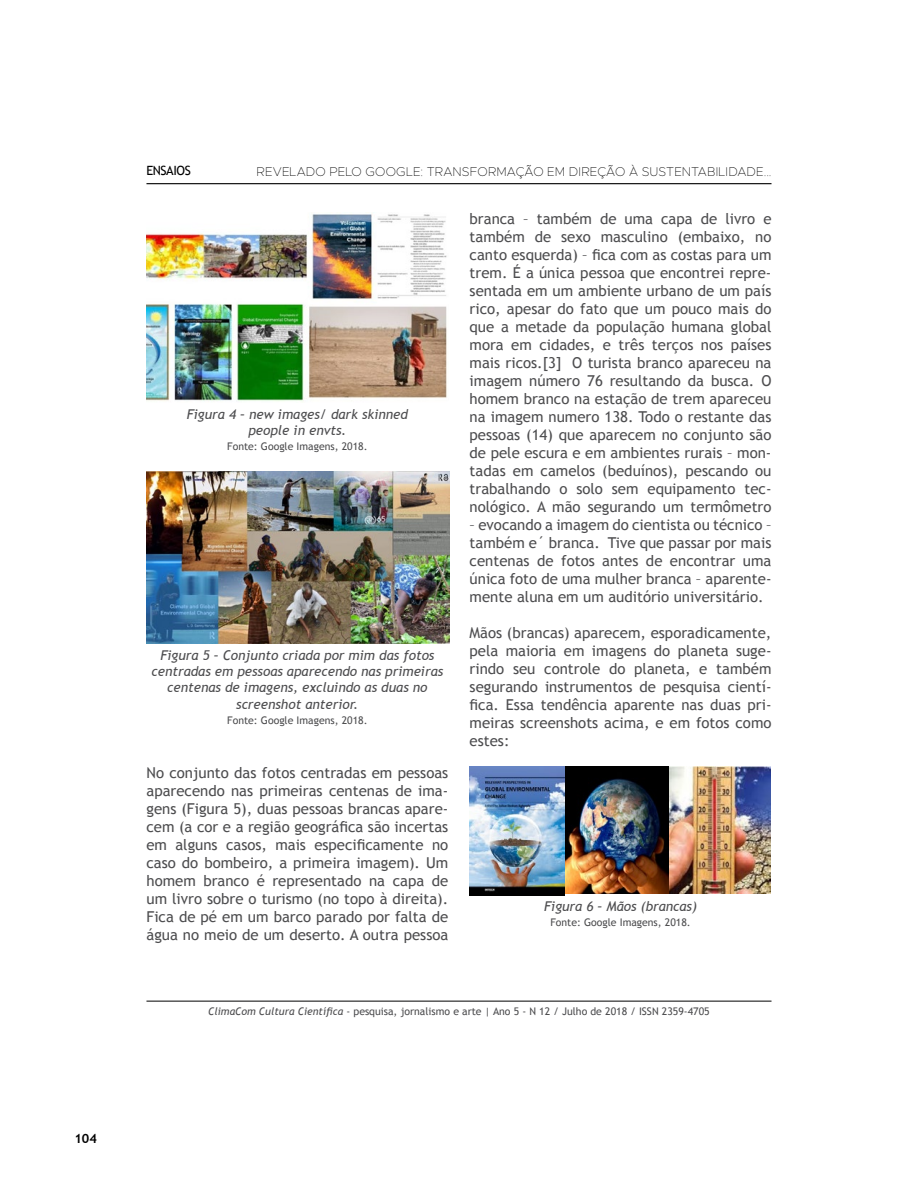
<style>
.page{position:relative;width:918px;height:1188px;background:#fff}
.page>*{position:absolute;margin:0;border:0;box-sizing:border-box;transform-origin:0 0}
.t1{font:15px/18px "Trebuchet MS";color:#4d4d4f;text-align:justify}
.t2{font:italic 13.5px/16.2px "Trebuchet MS";color:#4d4d4f;text-align:center}
.t3{font:100 12.75px "Metropolis";letter-spacing:.01em;color:#000}
.t4{font:12.75px "Trebuchet MS";letter-spacing:-.03em;color:#000}
.t5{font:700 12.75px "Trebuchet MS";color:#000}
.t6{font:10.5px "Trebuchet MS";color:#4d4d4f}
.s1{font-style:italic}
</style>
<div class="page">
<hr style="left:146px;top:183px;width:626px;height:1px;background:#000">
<hr style="left:146px;top:1001px;width:626px;height:1px;background:#000">
<img style="left:146px;top:214px;width:301px;height:187px">
<img style="left:146px;top:471px;width:304px;height:173px">
<img style="left:669px;top:767px;width:101px;height:127px">
<img style="left:470px;top:767px;width:199px;height:128px">
<p class="t5" style="left:74px;top:1130px;width:24px">104</p>
<p class="t4" style="left:146px;top:163px;width:46px">ENSAIOS</p>
<p class="t3" style="left:257px;top:164px;width:517px">REVELADO PELO GOOGLE: TRANSFORMAÇÃO EM DIREÇÃO À SUSTENTABILIDADE...</p>
<p class="t2" style="left:187px;top:406px;width:223px">Figura 4 – new images/ dark skinned people in envts.</p>
<p class="t6" style="left:227px;top:440px;width:142px">Fonte: Google Imagens, 2018.</p>
<p class="t2" style="left:152px;top:647px;width:293px">Figura 5 – Conjunto criada por mim das fotos centradas em pessoas aparecendo nas primeiras centenas de imagens, excluindo as duas no screenshot anterior.</p>
<p class="t6" style="left:227px;top:714px;width:142px">Fonte: Google Imagens, 2018.</p>
<p class="t1" style="left:146px;top:763px;width:303px">No conjunto das fotos centradas em pessoas aparecendo nas primeiras centenas de ima&shy;gens (Figura 5), duas pessoas brancas apare&shy;cem (a cor e a região geográfica são incertas em alguns casos, mais especificamente no caso do bombeiro, a primeira imagem). Um homem branco é representado na capa de um livro sobre o turismo (no topo à direita).<br>Fica de pé em um barco parado por falta de água no meio de um deserto. A outra pessoa</p>
<p class="t1" style="left:470px;top:210px;width:303px">branca – também de uma capa de livro e também de sexo masculino (embaixo, no canto esquerda) – fica com as costas para um trem. É a única pessoa que encontrei repre&shy;sentada em um ambiente urbano de um país rico, apesar do fato que um pouco mais do que a metade da população humana global mora em cidades, e três terços nos países mais ricos.[3] O turista branco apareceu na imagem número 76 resultando da busca. O homem branco na estação de trem apareceu na imagem numero 138. Todo o restante das pessoas (14) que aparecem no conjunto são de pele escura e em ambientes rurais – mon&shy;tadas em camelos (beduínos), pescando ou trabalhando o solo sem equipamento tec&shy;nológico. A mão segurando um termômetro</p>
<p class="t1" style="left:470px;top:516px;width:303px">– evocando a imagem do cientista ou técnico – também e´ branca. Tive que passar por mais centenas de fotos antes de encontrar uma única foto de uma mulher branca – aparente&shy;mente aluna em um auditório universitário.</p>
<p class="t1" style="left:470px;top:624px;width:303px">Mãos (brancas) aparecem, esporadicamente, pela maioria em imagens do planeta suge&shy;rindo seu controle do planeta, e também segurando instrumentos de pesquisa cientí&shy;fica. Essa tendência aparente nas duas pri&shy;meiras screenshots acima, e em fotos como estes:</p>
<p class="t2" style="left:544px;top:898px;width:154px">Figura 6 – Mãos (brancas)</p>
<p class="t6" style="left:550px;top:916px;width:142px">Fonte: Google Imagens, 2018.</p>
<p class="t6" style="left:208px;top:1006px;width:503px"><span class="s1">ClimaCom Cultura Científica</span> - pesquisa, jornalismo e arte | Ano 5 - N 12 / Julho de 2018 / ISSN 2359-4705</p>
</div>
